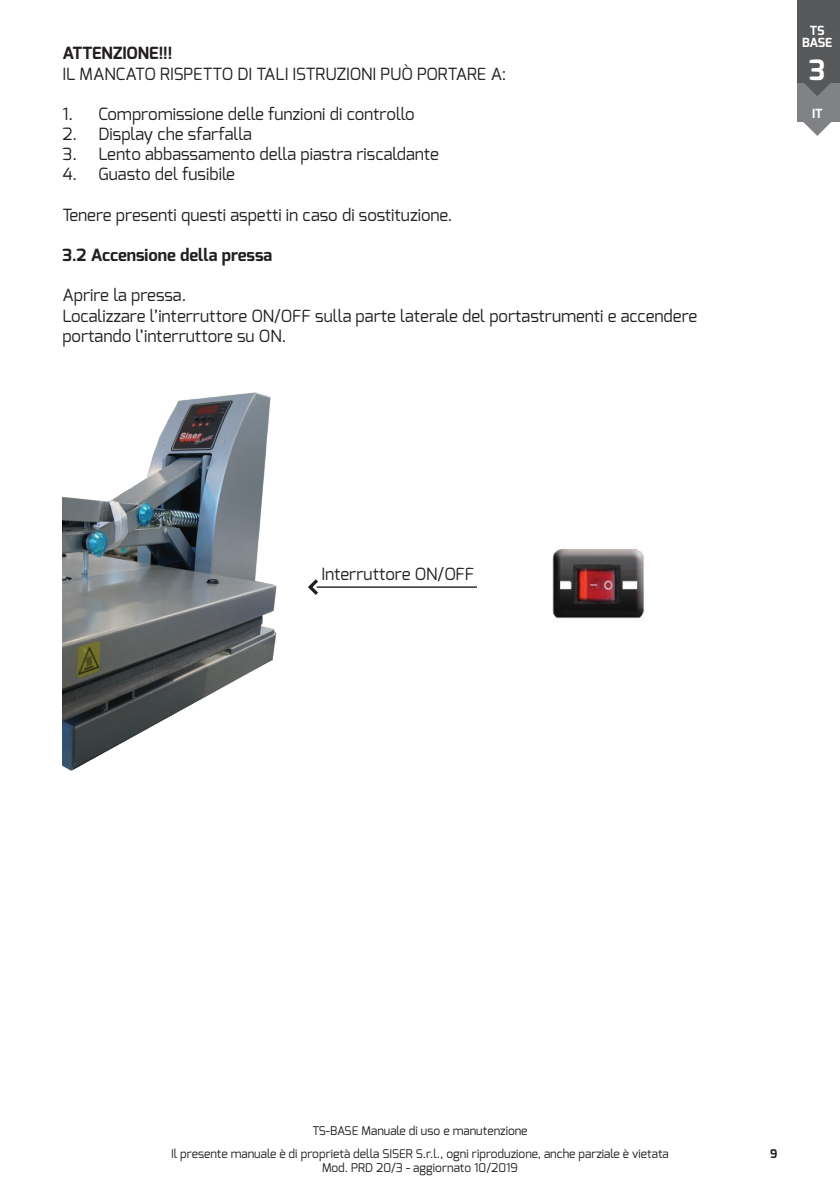
<style>
.page{position:relative;width:840px;height:1191px;background:#fff}
.page>*{position:absolute;margin:0;border:0;box-sizing:border-box;transform-origin:0 0}
.t1{font:700 28px "Exo";color:#fff}
.t2{font:16.8px/20.2px "Exo";color:#231f20}
.t3{font:700 16.8px "Exo";color:#231f20}
.t4{font:700 12.6px/11.2px "Exo";color:#fff;text-align:center}
.t5{font:12px/14.4px "Exo";color:#231f20;text-align:center}
.t6{font:700 12px "Exo";color:#231f20}
</style>
<div class="page">
<img style="left:62px;top:392px;width:415px;height:379px">
<img style="left:552px;top:549px;width:92px;height:70px">
<div style="left:797px;top:82px;width:42px;height:40px;background:#808285"></div>
<svg style="left:803px;top:122px;width:27px;height:14px"></svg>
<svg style="left:802px;top:82px;width:28px;height:14px"></svg>
<div style="left:797px;top:0;width:42px;height:82px;background:#57585a"></div>
<hr style="left:316px;top:586px;width:160px;height:2px;background:#231f20">
<svg style="left:308px;top:579px;width:10px;height:16px"></svg>
<p class="t3" style="left:62px;top:43px;width:111px">ATTENZIONE!!!</p>
<p class="t2" style="left:62px;top:63px;width:445px">IL MANCATO RISPETTO DI TALI ISTRUZIONI PUÒ PORTARE A:</p>
<p class="t2" style="left:62px;top:104px;width:353px">1. Compromissione delle funzioni di controllo</p>
<p class="t2" style="left:62px;top:124px;width:191px">2. Display che sfarfalla</p>
<p class="t2" style="left:62px;top:144px;width:378px">3. Lento abbassamento della piastra riscaldante</p>
<p class="t2" style="left:62px;top:164px;width:174px">4. Guasto del fusibile</p>
<p class="t2" style="left:62px;top:204px;width:391px">Tenere presenti questi aspetti in caso di sostituzione.</p>
<p class="t3" style="left:62px;top:244px;width:211px">3.2 Accensione della pressa</p>
<p class="t2" style="left:62px;top:285px;width:636px">Aprire la pressa.<br>Localizzare l’interruttore ON/OFF sulla parte laterale del portastrumenti e accendere portando l’interruttore su ON.</p>
<p class="t2" style="left:321px;top:564px;width:154px">Interruttore ON/OFF</p>
<p class="t4" style="left:801px;top:25px;width:32px">TS<br>BASE</p>
<h1 class="t1" style="left:808px;top:52px;width:18px">3</h1>
<p class="t4" style="left:811px;top:108px;width:12px">IT</p>
<p class="t5" style="left:312px;top:1123px;width:216px">TS-BASE Manuale di uso e manutenzione</p>
<p class="t5" style="left:171px;top:1146px;width:499px">Il presente manuale è di proprietà della SISER S.r.l., ogni riproduzione, anche parziale è vietata<br>Mod. PRD 20/3 - aggiornato 10/2019</p>
<p class="t6" style="left:769px;top:1145px;width:9px">9</p>
</div>
